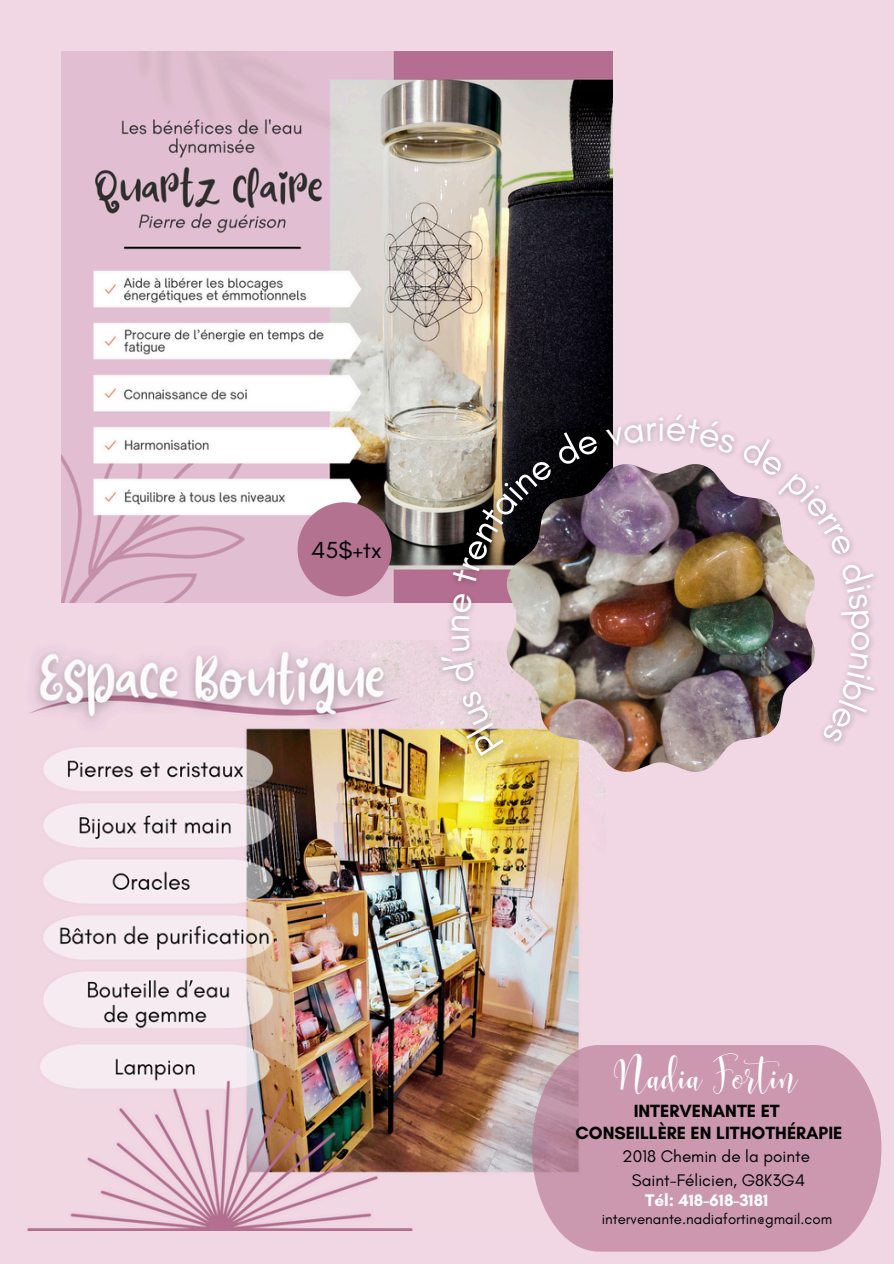
<style>
.page{position:relative;width:894px;height:1264px;background:#fff}
.page>*{position:absolute;margin:0;border:0;box-sizing:border-box;transform-origin:0 0}
.t1{font:45px "Ghisella";color:#fff}
.t2{font:39px "Glacial Indifference";color:#fff}
.t3{font:23.7px "Glacial Indifference";color:#000}
.t4{font:700 18px/22.5px "Glacial Indifference";color:#000;text-align:center}
.t5{font:17.1px/23.7px "Glacial Indifference";color:#000;text-align:center}
.t6{font:700 17.1px "Glacial Indifference";color:#fff}
.t7{font:15px "Glacial Indifference";color:#000}
</style>
<div class="page">
<div style="left:0;top:0;width:893px;height:1263px;background:#f1d7e4"></div>
<img style="left:61px;top:51px;width:551px;height:552px">
<div style="left:297px;top:502px;width:94px;height:94px;background:#b47291;border-radius:50%"></div>
<img style="left:27px;top:640px;width:578px;height:589px">
<svg style="left:532px;top:1044px;width:349px;height:207px;background:#cc9bb2"></svg>
<img style="left:429px;top:404px;width:446px;height:368px">
<img style="left:440px;top:593px;width:63px;height:163px">
<img style="left:451px;top:432px;width:148px;height:153px">
<svg style="left:605px;top:423px;width:52px;height:26px"></svg>
<img style="left:666px;top:413px;width:208px;height:331px">
<p class="t3" style="left:311px;top:535px;width:72px">45$+tx</p>
<h2 class="t2" style="left:656px;top:403px;width:11px">i</h2>
<h1 class="t1" style="left:613px;top:1045px;width:185px">Nadia Fortin</h1>
<p class="t4" style="left:575px;top:1098px;width:268px">INTERVENANTE ET<br>CONSEILLÈRE EN LITHOTHÉRAPIE</p>
<p class="t5" style="left:622px;top:1144px;width:189px">2018 Chemin de la pointe<br>Saint-Félicien, G8K3G4</p>
<p class="t6" style="left:645px;top:1189px;width:125px">Tél: 418-618-3181</p>
<p class="t7" style="left:601px;top:1209px;width:232px">intervenante.nadiafortin@gmail.com</p>
</div>
